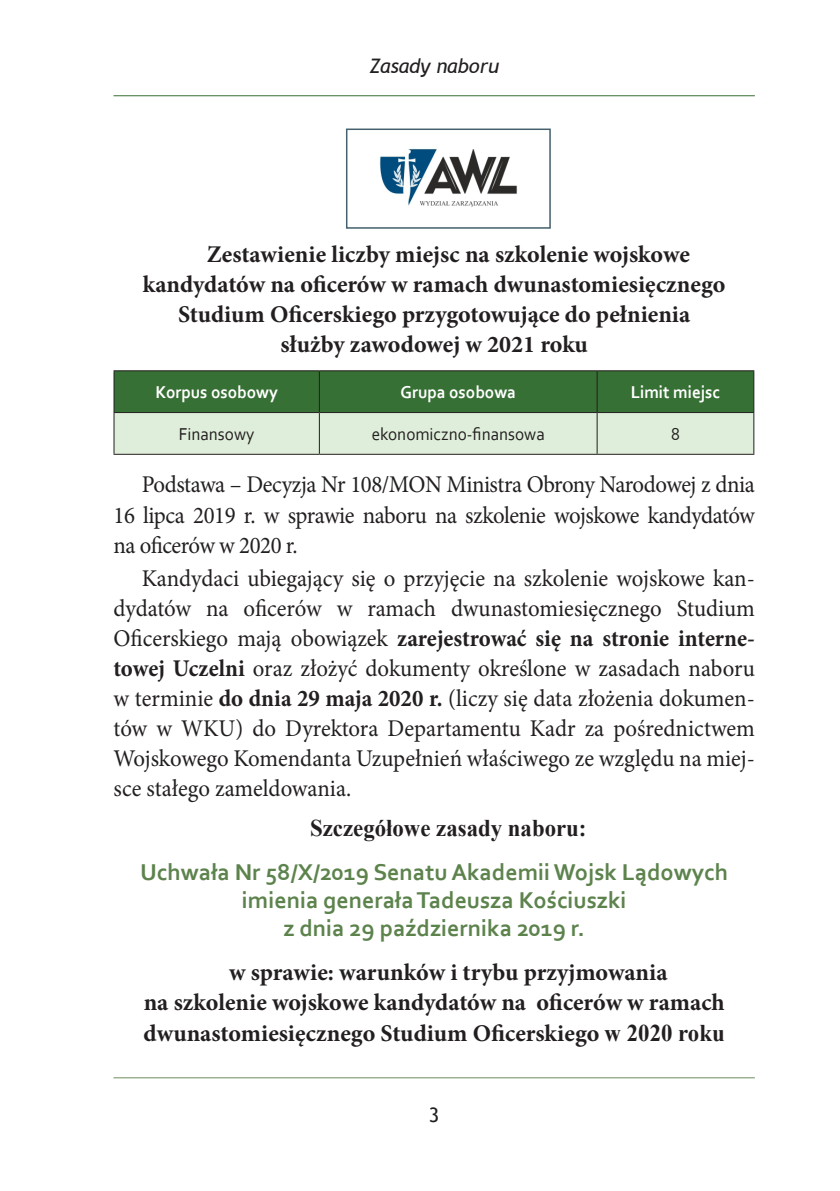
<style>
.page{position:relative;width:840px;height:1191px;background:#fff}
.page>*{position:absolute;margin:0;border:0;box-sizing:border-box;transform-origin:0 0}
.Tekst_podstawowy{font:24px/30px "Minion Pro";letter-spacing:-.01em;color:#231f20;text-align:justify;scale:.95 1}
.Tekst_podstawowy-2{font:700 24px/30px "Minion Pro";color:#231f20}
.Tytuł_3_st{font:700 24px/28px "Corbel";color:#5d834d;text-align:center}
.Tekst_podstawowy-3{font:700 24px "Times New Roman";color:#231f20;scale:.95 1}
.t1{font:italic 20px "Trebuchet MS";color:#231f20}
.t2{font:20px "Trebuchet MS";color:#231f20}
.Tabela_główka{font:700 18px "Corbel";color:#fff;scale:.95 1}
.Tebela_tekst{font:18px "Corbel";color:#231f20;scale:.95 1}
.s1{font-weight:700}
.s2{font-family:"Times New Roman"}
</style>
<div class="page">
<hr style="left:113px;top:1077px;width:641px;height:1px;background:#6e8e5e">
<hr style="left:113px;top:95px;width:641px;height:1px;background:#377034">
<img style="left:379px;top:148px;width:138px;height:59px">
<div style="left:346px;top:128px;width:204px;height:101px;border:2px solid #46616e"></div>
<svg style="left:114px;top:371px;width:639px;height:83px;background:#87aa83"></svg>
<hr style="left:113px;top:370px;width:206px;height:1px;background:#231f20">
<hr style="left:113px;top:371px;width:1px;height:41px;background:#231f20">
<hr style="left:319px;top:370px;width:277px;height:1px;background:#231f20">
<hr style="left:319px;top:371px;width:1px;height:41px;background:#231f20">
<hr style="left:596px;top:370px;width:158px;height:1px;background:#231f20">
<hr style="left:596px;top:371px;width:1px;height:41px;background:#231f20">
<hr style="left:753px;top:371px;width:1px;height:41px;background:#231f20">
<hr style="left:113px;top:412px;width:206px;height:1px;background:#231f20">
<hr style="left:113px;top:413px;width:1px;height:41px;background:#231f20">
<hr style="left:319px;top:412px;width:277px;height:1px;background:#231f20">
<hr style="left:319px;top:413px;width:1px;height:41px;background:#231f20">
<hr style="left:596px;top:412px;width:158px;height:1px;background:#231f20">
<hr style="left:596px;top:413px;width:1px;height:41px;background:#231f20">
<hr style="left:753px;top:413px;width:1px;height:41px;background:#231f20">
<hr style="left:113px;top:454px;width:206px;height:1px;background:#231f20">
<hr style="left:319px;top:454px;width:277px;height:1px;background:#231f20">
<hr style="left:596px;top:454px;width:158px;height:1px;background:#231f20">
<p class="t1" style="left:369px;top:53px;width:131px">Zasady naboru</p>
<p class="Tekst_podstawowy-2" style="left:207px;top:239px;width:484px">Zestawienie liczby miejsc na szkolenie wojskowe</p>
<p class="Tekst_podstawowy-2" style="left:143px;top:269px;width:583px">kandydatów na oficerów w ramach dwunastomiesięcznego</p>
<p class="Tekst_podstawowy-2" style="left:178px;top:299px;width:513px">Studium Oficerskiego przygotowujące do pełnienia</p>
<p class="Tekst_podstawowy-2" style="left:280px;top:329px;width:309px">służby zawodowej w 2021 roku</p>
<p class="Tabela_główka" style="left:155px;top:381px;width:130px">Korpus osobowy</p>
<p class="Tabela_główka" style="left:400px;top:381px;width:123px">Grupa osobowa</p>
<p class="Tabela_główka" style="left:630px;top:381px;width:95px">Limit miejsc</p>
<p class="Tebela_tekst" style="left:179px;top:423px;width:81px">Finansowy</p>
<p class="Tebela_tekst" style="left:371px;top:423px;width:184px">ekonomiczno-finansowa</p>
<p class="Tebela_tekst" style="left:670px;top:423px;width:11px">8</p>
<p class="Tekst_podstawowy" style="left:113px;top:470px;width:676px;text-indent:28px">Podstawa – Decyzja Nr 108/MON Ministra Obrony Narodowej z dnia 16 lipca 2019 r. w sprawie naboru na szkolenie wojskowe kandydatów na oficerów w 2020 r.</p>
<p class="Tekst_podstawowy" style="left:113px;top:563px;width:676px;text-indent:28px">Kandydaci ubiegający się o przyjęcie na szkolenie wojskowe kan&shy;dydatów na oficerów w ramach dwunastomiesięcznego Studium Oficerskiego mają obowiązek <span class="s1">zarejestrować się na stronie interne&shy;towej Uczelni</span> oraz złożyć dokumenty określone w zasadach naboru w terminie <span class="s1">do dnia 29 maja 2020 r.</span> (liczy się data złożenia dokumen&shy;tów w WKU) do Dyrektora Departamentu Kadr za pośrednictwem Wojskowego Komendanta Uzupełnień właściwego ze względu na miej&shy;sce stałego zameldowania.</p>
<p class="Tekst_podstawowy-3" style="left:310px;top:810px;width:292px">Szczegółowe zasady naboru:</p>
<p class="Tytuł_3_st" style="left:140px;top:857px;width:589px">Uchwała Nr 58/X/2019 Senatu Akademii Wojsk Lądowych imienia generała Tadeusza Kościuszki<br>z dnia 29 października 2019 r.</p>
<p class="Tekst_podstawowy-2" style="left:143px;top:957px;width:582px;text-indent:85px">w sprawie: warunków i trybu przyjmowania<br>na szkolenie wojskowe kandydatów na oficerów w ramach dwunastomiesięcznego Studium Oficerskiego <span class="s2">w 2020 roku</span></p>
<p class="t2" style="left:428px;top:1102px;width:12px">3</p>
</div>
